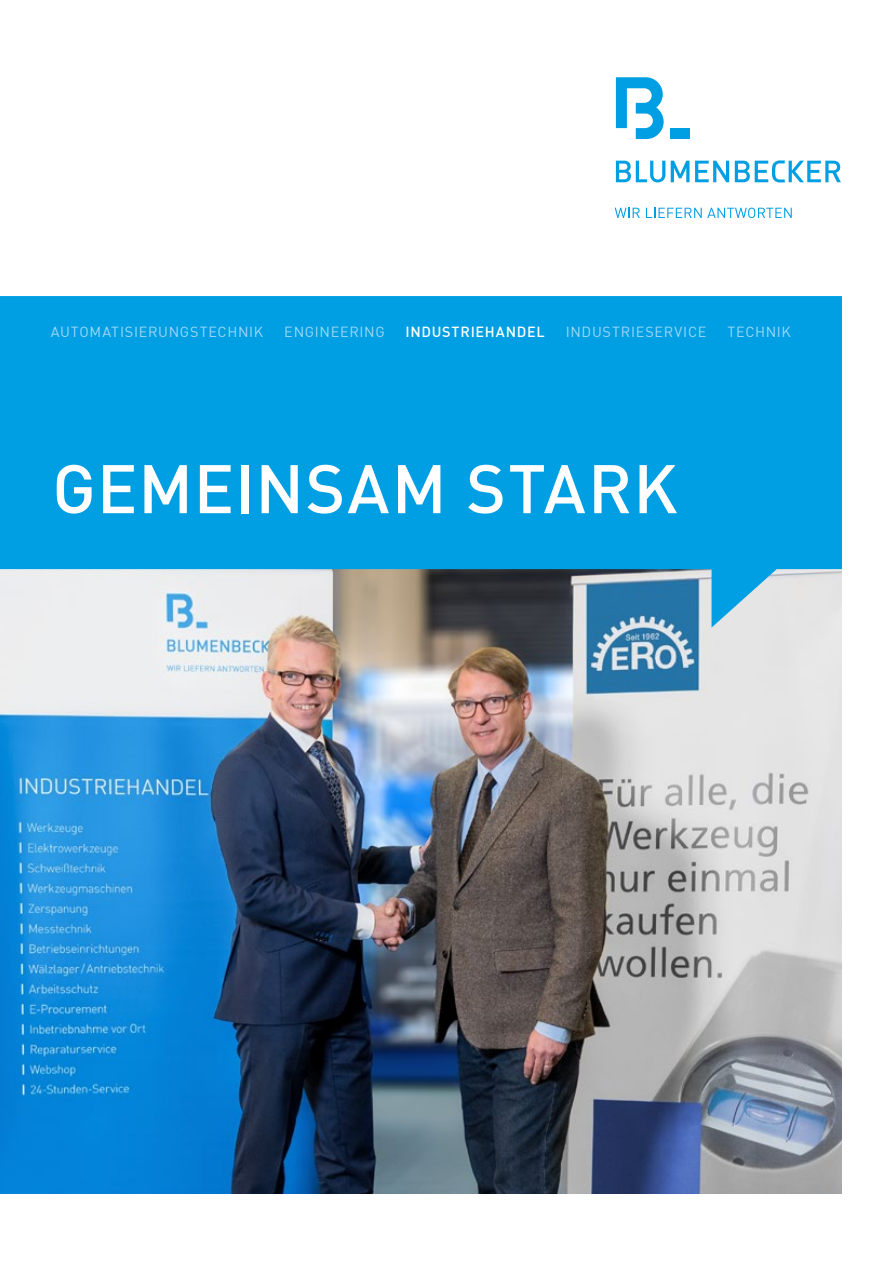
<style>
.page{position:relative;width:893px;height:1263px;background:#fff}
.page>*{position:absolute;margin:0;border:0;box-sizing:border-box;transform-origin:0 0}
.t1{font:500 67.5px "Blumenbecker DIN Pro";letter-spacing:.015em;color:#fff}
.t2{font:14.4px "Blumenbecker DIN Pro";letter-spacing:.05em;color:#a1daf8}
.t3{font:500 14.4px "Blumenbecker DIN Pro";letter-spacing:.05em;color:#fff}
</style>
<div class="page">
<img style="left:0;top:628px;width:842px;height:565px">
<svg style="left:0;top:296px;width:842px;height:332px;background:#1ca0db"></svg>
<svg style="left:616px;top:77px;width:48px;height:62px"></svg>
<div style="left:670px;top:128px;width:19px;height:11px;background:#009ee3"></div>
<svg style="left:616px;top:160px;width:225px;height:22px"></svg>
<svg style="left:615px;top:208px;width:25px;height:10px"></svg>
<svg style="left:646px;top:208px;width:146px;height:10px"></svg>
<p class="t2" style="left:51px;top:320px;width:214px">AUTOMATISIERUNGSTECHNIK</p>
<p class="t2" style="left:284px;top:320px;width:102px">ENGINEERING</p>
<p class="t3" style="left:406px;top:320px;width:141px">INDUSTRIEHANDEL</p>
<p class="t2" style="left:566px;top:320px;width:142px">INDUSTRIESERVICE</p>
<p class="t2" style="left:727px;top:320px;width:65px">TECHNIK</p>
<h1 class="t1" style="left:52px;top:434px;width:627px">GEMEINSAM STARK</h1>
</div>
